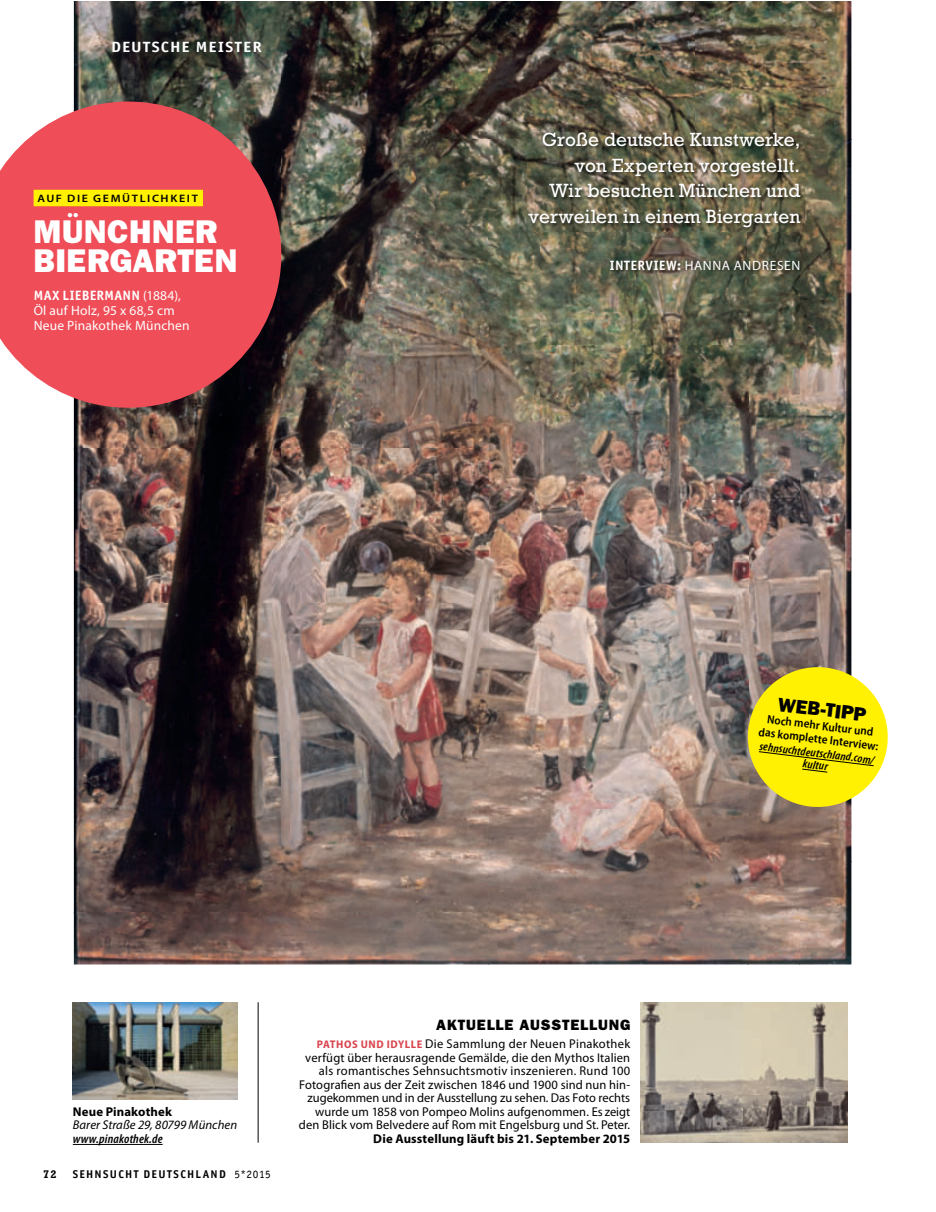
<style>
.page{position:relative;width:936px;height:1212px;background:#fff}
.page>*{position:absolute;margin:0;border:0;box-sizing:border-box;transform-origin:0 0}
.t1{font:800 33px/28.5px "Franklin Gothic";letter-spacing:.015em;color:#fff}
.t2{font:19.5px/25.5px "Rockwell";letter-spacing:.005em;color:#fff;text-align:right}
.t3{font:800 19.5px "Franklin Gothic";color:#000}
.t4{font:800 15px "Franklin Gothic";letter-spacing:.05em;color:#000}
.t5{font:700 14.85px "BF Officina Sans N";letter-spacing:.075em;color:#fff;scale:1.11 1}
.t6{font:13.5px/15px "Myriad Pro";letter-spacing:.015em;color:#fff}
.t7{font:13.5px "Myriad Pro";letter-spacing:.04em;color:#fff}
.t8{font:700 13.5px "BF Officina Sans N";letter-spacing:.02em;color:#fff}
.t9{font:12.75px/13.5px "Myriad Pro";letter-spacing:.01em;color:#000;text-align:right}
.t10{font:700 12.75px "Myriad Pro";letter-spacing:.01em;color:#000}
.t11{font:italic 12.75px "Myriad Pro";letter-spacing:.005em;color:#000}
.t12{font:italic 600 condensed 12.75px "Myriad Pro";letter-spacing:.01em;color:#000;scale:1.05 1}
.t13{font:600 semi-condensed 12px/13.5px "Myriad Pro";color:#000;text-align:center}
.t14{font:italic 600 condensed 12px/12px "Myriad Pro";color:#000;text-align:center;scale:1.05 1}
.t15{font:700 11.25px "BF Officina Sans N";letter-spacing:.115em;color:#000}
.t16{font:700 11.25px "Rockwell";color:#000}
.t17{font:600 10.8px "Myriad Pro";letter-spacing:.135em;color:#000;scale:1.11 1}
.s1{font-family:"Myriad Pro";font-weight:400}
.s2{font-family:"BF Officina Sans N";font-weight:700}
.s3{font-weight:400}
.s4{font-weight:700;font-stretch:semi-condensed;font-size:11.1px;color:#d9454f}
</style>
<div class="page">
<img style="left:74px;top:1px;width:777px;height:138px">
<img style="left:74px;top:139px;width:466px;height:825px">
<img style="left:799px;top:139px;width:52px;height:825px">
<img style="left:540px;top:231px;width:207px;height:733px">
<img style="left:747px;top:231px;width:52px;height:733px">
<img style="left:528px;top:132px;width:276px;height:99px">
<img style="left:609px;top:259px;width:193px;height:15px">
<hr style="left:73px;top:1144px;width:90px;height:1px;background:#000">
<img style="left:73px;top:1002px;width:164px;height:98px">
<svg style="left:0;top:102px;width:281px;height:306px;background:#d6525b"></svg>
<div style="left:34px;top:190px;width:169px;height:16px;background:#fff101"></div>
<hr style="left:258px;top:1002px;width:1px;height:140px;background:#000">
<svg style="left:743px;top:663px;width:145px;height:148px;background:#e4d72c"></svg>
<img style="left:640px;top:1002px;width:207px;height:140px">
<p class="t5" style="left:111px;top:38px;width:137px">DEUTSCHE MEISTER</p>
<p class="t17" style="left:37px;top:192px;width:146px">AUF DIE GEMÜTLICHKEIT</p>
<h1 class="t1" style="left:33px;top:218px;width:206px">MÜNCHNER<br>BIERGARTEN</h1>
<p class="t8" style="left:34px;top:286px;width:149px">MAX LIEBERMANN <span class="s1">(1884),</span></p>
<p class="t6" style="left:34px;top:303px;width:158px">Öl auf Holz, 95 x 68,5 cm<br>Neue Pinakothek München</p>
<h2 class="t2" style="left:528px;top:127px;width:273px">Große deutsche Kunstwerke, von Experten vorgestellt.<br>Wir besuchen München und verweilen in einem Biergarten</h2>
<p class="t7" style="left:610px;top:258px;width:192px"><span class="s2">INTERVIEW:</span> HANNA ANDRESEN</p>
<p class="t10" style="left:73px;top:1104px;width:101px">Neue Pinakothek</p>
<p class="t11" style="left:73px;top:1117px;width:166px">Barer Straße 29, 80799 München</p>
<p class="t12" style="left:73px;top:1131px;width:87px">www.pinakothek.de</p>
<p class="t16" style="left:43px;top:1167px;width:15px">72</p>
<p class="t15" style="left:73px;top:1166px;width:199px">SEHNSUCHT DEUTSCHLAND <span class="s3">5*2015</span></p>
<p class="t4" style="left:436px;top:1016px;width:195px">AKTUELLE AUSSTELLUNG</p>
<p class="t9" style="left:299px;top:1037px;width:333px"><span class="s4">PATHOS UND IDYLLE</span> Die Sammlung der Neuen Pinakothek verfügt über herausragende Gemälde, die den Mythos Italien als romantisches Sehnsuchtsmotiv inszenieren. Rund 100<br>Fotografien aus der Zeit zwischen 1846 und 1900 sind nun hin&shy;zugekommen und in der Ausstellung zu sehen. Das Foto rechts wurde um 1858 von Pompeo Molins aufgenommen. Es zeigt den Blick vom Belvedere auf Rom mit Engelsburg und St. Peter.</p>
<p class="t10" style="left:373px;top:1131px;width:258px">Die Ausstellung läuft bis 21. September 2015</p>
<h2 class="t3" style="left:779px;top:693px;width:90px;rotate:7deg">WEB-TIPP</h2>
<p class="t13" style="left:761px;top:712px;width:122px;rotate:7deg">Noch mehr Kultur und das komplette Interview:</p>
<p class="t14" style="left:760px;top:740px;width:112px;rotate:7deg">sehnsuchtdeutschland.com/ kultur</p>
</div>
